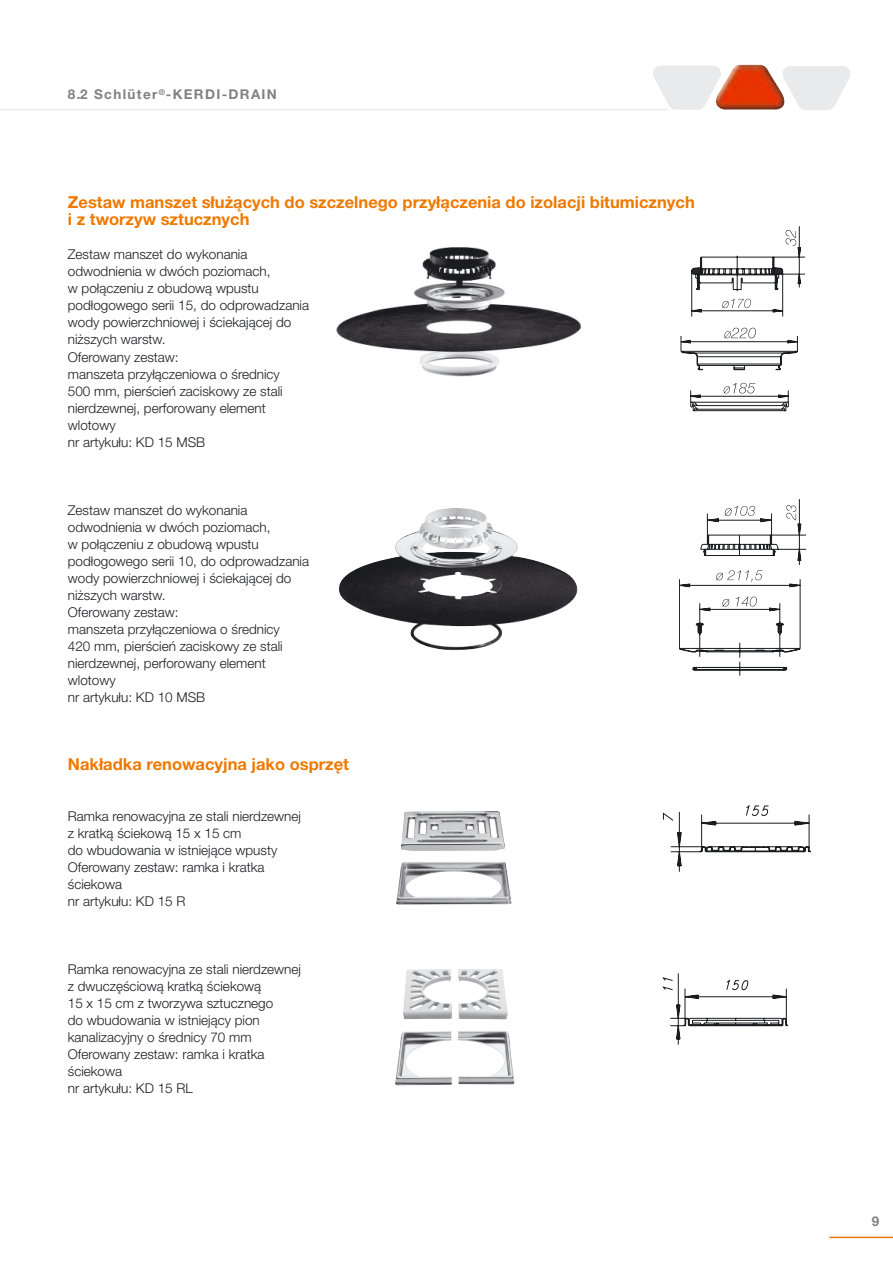
<style>
.page{position:relative;width:893px;height:1263px;background:#fff}
.page>*{position:absolute;margin:0;border:0;box-sizing:border-box;transform-origin:0 0}
.t1{font:700 16.5px/17px "Helvetica Neue LT Pro";color:#ee7900}
.t2{font:300 13.5px/17px "Helvetica Neue LT Pro";color:#1b1c20}
.t3{font:700 13.5px "Helvetica Neue LT Pro";letter-spacing:.1em;color:#818084}
</style>
<div class="page">
<hr style="left:0;top:109px;width:667px;height:1px;background:#e9eaeb">
<svg style="left:653px;top:65px;width:198px;height:45px"></svg>
<img style="left:339px;top:508px;width:239px;height:143px">
<svg style="left:679px;top:499px;width:127px;height:177px"></svg>
<svg style="left:662px;top:805px;width:149px;height:240px"></svg>
<img style="left:403px;top:969px;width:105px;height:51px">
<img style="left:395px;top:1031px;width:119px;height:55px">
<img style="left:401px;top:811px;width:104px;height:40px">
<img style="left:396px;top:862px;width:116px;height:43px">
<hr style="left:829px;top:1237px;width:63px;height:1px;background:#ee7900">
<img style="left:336px;top:247px;width:245px;height:130px">
<svg style="left:690px;top:383px;width:98px;height:28px"></svg>
<svg style="left:691px;top:226px;width:114px;height:91px"></svg>
<svg style="left:680px;top:328px;width:117px;height:42px"></svg>
<p class="t3" style="left:68px;top:89px;width:210px">8.2 Schlüter<sup>®</sup>-KERDI-DRAIN</p>
<p class="t1" style="left:68px;top:195px;width:628px">Zestaw manszet służących do szczelnego przyłączenia do izolacji bitumicznych i z tworzyw sztucznych</p>
<p class="t2" style="left:68px;top:247px;width:243px">Zestaw manszet do wykonania odwodnienia w dwóch poziomach,<br>w połączeniu z obudową wpustu podłogowego serii 15, do odprowadzania wody powierzchniowej i ściekającej do niższych warstw.<br>Oferowany zestaw:<br>manszeta przyłączeniowa o średnicy<br>500 mm, pierścień zaciskowy ze stali nierdzewnej, perforowany element wlotowy<br>nr artykułu: KD 15 MSB</p>
<p class="t2" style="left:68px;top:502px;width:243px">Zestaw manszet do wykonania odwodnienia w dwóch poziomach,<br>w połączeniu z obudową wpustu podłogowego serii 10, do odprowadzania wody powierzchniowej i ściekającej do niższych warstw.<br>Oferowany zestaw:<br>manszeta przyłączeniowa o średnicy<br>420 mm, pierścień zaciskowy ze stali nierdzewnej, perforowany element wlotowy<br>nr artykułu: KD 10 MSB</p>
<p class="t1" style="left:68px;top:757px;width:283px">Nakładka renowacyjna jako osprzęt</p>
<p class="t2" style="left:68px;top:809px;width:235px">Ramka renowacyjna ze stali nierdzewnej z kratką ściekową 15 x 15 cm<br>do wbudowania w istniejące wpusty<br>Oferowany zestaw: ramka i kratka ściekowa<br>nr artykułu: KD 15 R</p>
<p class="t2" style="left:68px;top:962px;width:235px">Ramka renowacyjna ze stali nierdzewnej z dwuczęściową kratką ściekową<br>15 x 15 cm z tworzywa sztucznego<br>do wbudowania w istniejący pion kanalizacyjny o średnicy 70 mm<br>Oferowany zestaw: ramka i kratka ściekowa<br>nr artykułu: KD 15 RL</p>
<p class="t3" style="left:871px;top:1216px;width:9px">9</p>
</div>
